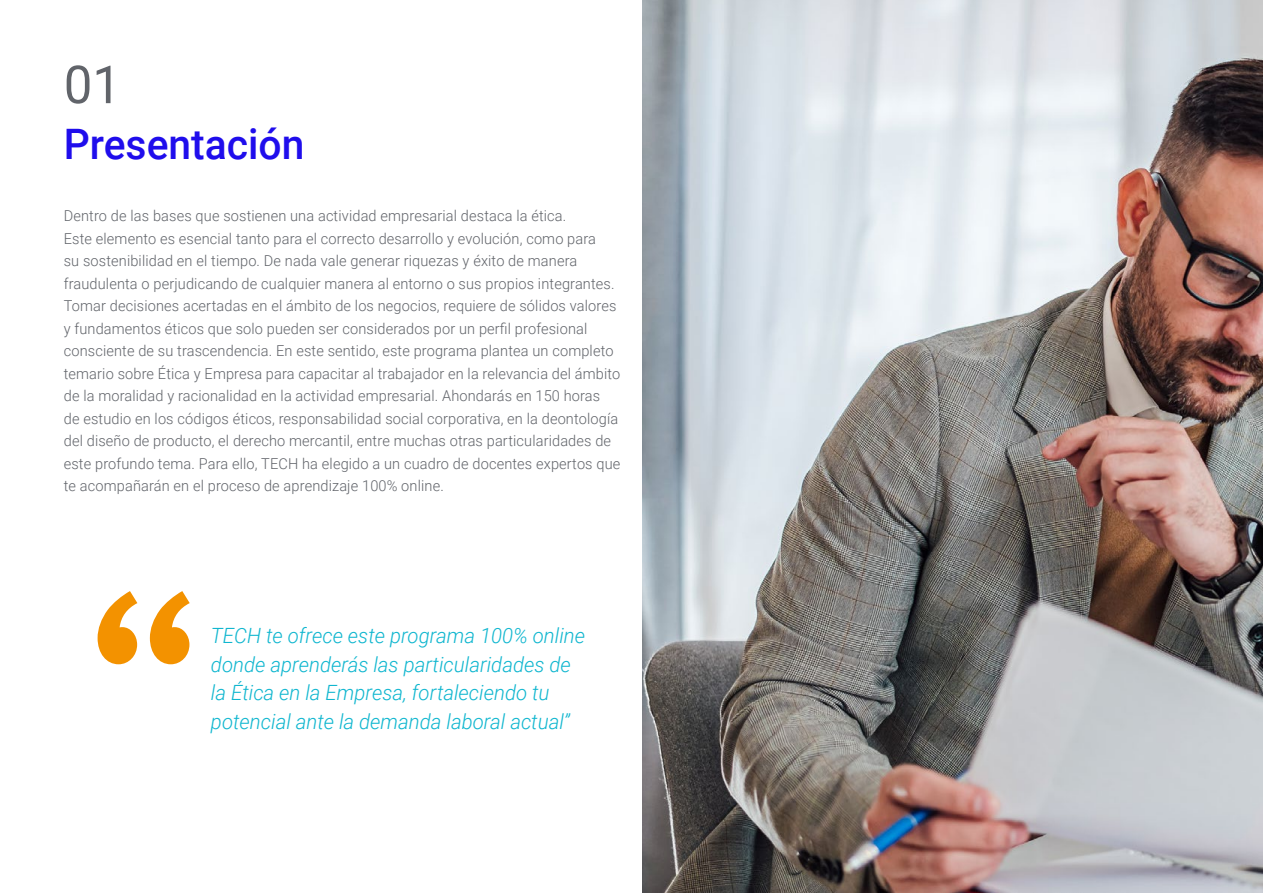
<style>
.page{position:relative;width:1263px;height:893px;background:#fff}
.page>*{position:absolute;margin:0;border:0;box-sizing:border-box;transform-origin:0 0}
.t1{font:52.5px "Roboto";color:#61646a}
.t2{font:500 42px "Roboto";color:#1f0dec}
.t3{font:italic 300 21px/28.5px "Roboto";color:#0fb6cf}
.t4{font:300 15px/22.5px "Roboto";letter-spacing:.01em;color:#61646a}
</style>
<div class="page">
<svg style="left:98px;top:591px;width:92px;height:73px"></svg>
<img style="left:642px;top:0;width:621px;height:893px">
<h1 class="t1" style="left:64px;top:48px;width:59px">01</h1>
<h2 class="t2" style="left:64px;top:115px;width:242px">Presentación</h2>
<p class="t4" style="left:64px;top:204px;width:558px">Dentro de las bases que sostienen una actividad empresarial destaca la ética.<br>Este elemento es esencial tanto para el correcto desarrollo y evolución, como para<br>su sostenibilidad en el tiempo. De nada vale generar riquezas y éxito de manera fraudulenta o perjudicando de cualquier manera al entorno o sus propios integrantes.<br>Tomar decisiones acertadas en el ámbito de los negocios, requiere de sólidos valores y fundamentos éticos que solo pueden ser considerados por un perfil profesional consciente de su trascendencia. En este sentido, este programa plantea un completo temario sobre Ética y Empresa para capacitar al trabajador en la relevancia del ámbito de la moralidad y racionalidad en la actividad empresarial. Ahondarás en 150 horas<br>de estudio en los códigos éticos, responsabilidad social corporativa, en la deontología del diseño de producto, el derecho mercantil, entre muchas otras particularidades de este profundo tema. Para ello, TECH ha elegido a un cuadro de docentes expertos que te acompañarán en el proceso de aprendizaje 100% online.</p>
<h3 class="t3" style="left:211px;top:621px;width:376px">TECH te ofrece este programa 100% online donde aprenderás las particularidades de la Ética en la Empresa, fortaleciendo tu potencial ante la demanda laboral actual”</h3>
</div>
